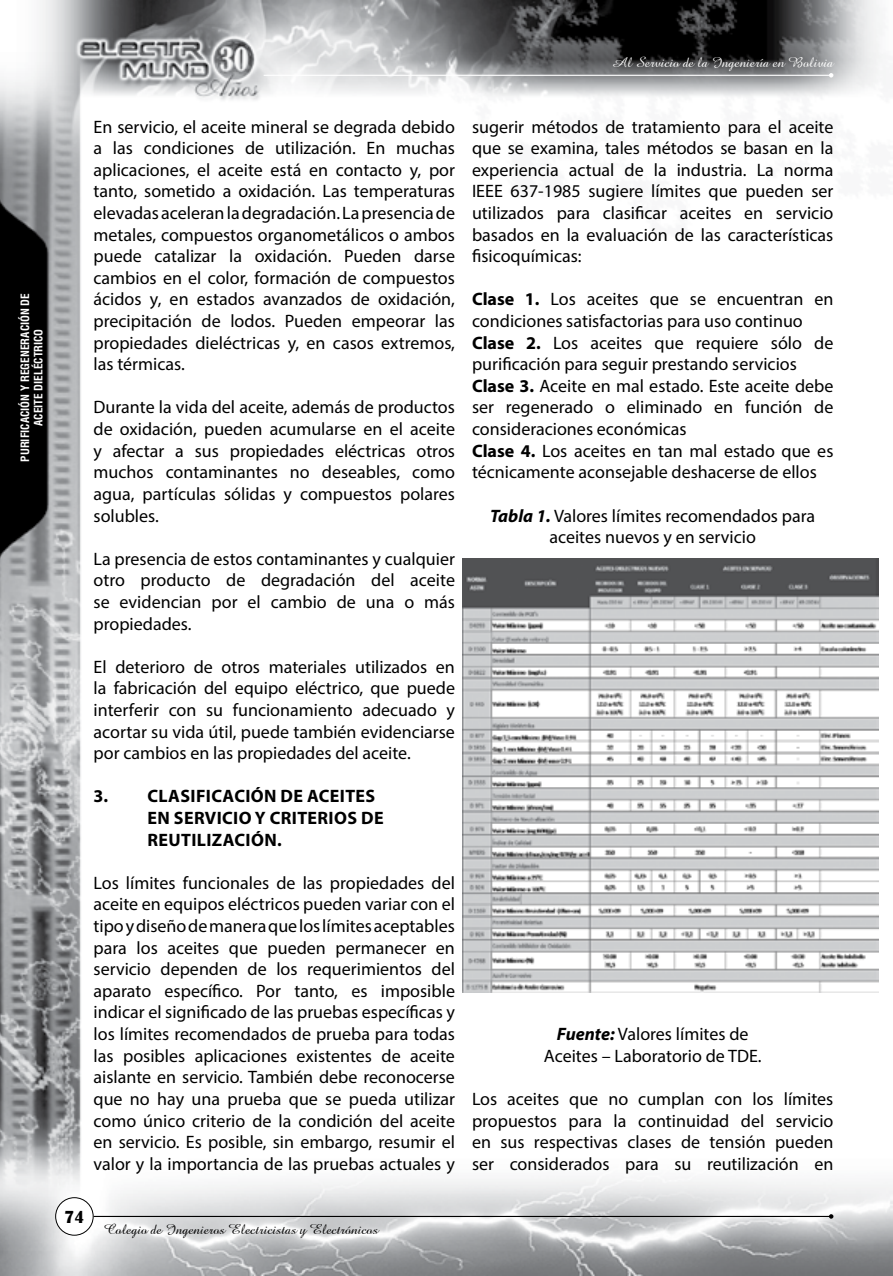
<style>
.page{position:relative;width:893px;height:1276px;background:#fff}
.page>*{position:absolute;margin:0;border:0;box-sizing:border-box;transform-origin:0 0}
.t1{font:18px/21.6px "Myriad Pro";color:#000;text-align:justify}
.t2{font:700 18px "Myriad Pro";letter-spacing:.02em;color:#000}
.t3{font:700 18px "Britannic";color:#000;scale:.9 1}
.t4{font:15px "Amaze Normal";color:#000}
.t5{font:15px "Amaze Normal";color:#fff}
.t6{font:700 condensed 11.25px/13.5px "Helvetica LT Std";color:#fff;text-align:center}
.s1{font-weight:700}
.s2{font-weight:700;font-style:italic}
</style>
<div class="page">
<img style="left:0;top:0;width:893px;height:1275px">
<hr style="left:264px;top:75px;width:567px;height:1px;background:#fff">
<svg style="left:829px;top:73px;width:4px;height:5px"></svg>
<hr style="left:94px;top:1216px;width:737px;height:1px;background:#000">
<svg style="left:829px;top:1214px;width:4px;height:4px"></svg>
<div style="left:56px;top:1197px;width:37px;height:38px;background:#fff;border-radius:50%"></div>
<div style="left:55px;top:1197px;width:39px;height:38px;border:1px solid #000;border-radius:50%"></div>
<img style="left:462px;top:558px;width:417px;height:434px">
<p class="t6" style="left:18px;top:461px;width:169px;rotate:-90deg">PURIFICACIÓN Y REGENERACIÓN DE<br>ACEITE DIELÉCTRICO</p>
<p class="t5" style="left:612px;top:52px;width:223px">Al Servicio de la Ingeniería en Bolivia</p>
<p class="t1" style="left:94px;top:115px;width:363px">En servicio, el aceite mineral se degrada debido a las condiciones de utilización. En muchas aplicaciones, el aceite está en contacto y, por tanto, sometido a oxidación. Las temperaturas elevadas aceleran la degradación. La presencia de metales, compuestos organometálicos o ambos puede catalizar la oxidación. Pueden darse cambios en el color, formación de compuestos ácidos y, en estados avanzados de oxidación, precipitación de lodos. Pueden empeorar las propiedades dieléctricas y, en casos extremos, las térmicas.</p>
<p class="t1" style="left:94px;top:396px;width:363px">Durante la vida del aceite, además de productos de oxidación, pueden acumularse en el aceite y afectar a sus propiedades eléctricas otros muchos contaminantes no deseables, como agua, partículas sólidas y compuestos polares solubles.</p>
<p class="t1" style="left:94px;top:547px;width:363px">La presencia de estos contaminantes y cualquier otro producto de degradación del aceite se evidencian por el cambio de una o más propiedades.</p>
<p class="t1" style="left:94px;top:655px;width:363px">El deterioro de otros materiales utilizados en la fabricación del equipo eléctrico, que puede interferir con su funcionamiento adecuado y acortar su vida útil, puede también evidenciarse por cambios en las propiedades del aceite.</p>
<p class="t2" style="left:94px;top:784px;width:76px">3. CLASIFICACIÓN</p>
<p class="t2" style="left:281px;top:784px;width:49px">DE ACEITES</p>
<p class="t2" style="left:148px;top:806px;width:47px">EN SERVICIO</p>
<p class="t2" style="left:255px;top:806px;width:37px">Y CRITERIOS</p>
<p class="t2" style="left:361px;top:806px;width:12px">DE</p>
<p class="t2" style="left:148px;top:828px;width:21px">REUTILI</p>
<p class="t2" style="left:212px;top:828px;width:15px">ZACIÓN</p>
<p class="t2" style="left:277px;top:828px;width:6px">.</p>
<p class="t1" style="left:94px;top:871px;width:363px">Los límites funcionales de las propiedades del aceite en equipos eléctricos pueden variar con el tipo y diseño de manera que los límites aceptables para los aceites que pueden permanecer en servicio dependen de los requerimientos del aparato específico. Por tanto, es imposible indicar el significado de las pruebas específicas y los límites recomendados de prueba para todas las posibles aplicaciones existentes de aceite aislante en servicio. También debe reconocerse que no hay una prueba que se pueda utilizar como único criterio de la condición del aceite en servicio. Es posible, sin embargo, resumir el valor y la importancia de las pruebas actuales y</p>
<p class="t3" style="left:65px;top:1206px;width:23px">74</p>
<p class="t4" style="left:104px;top:1219px;width:276px">Colegio de Ingenieros Electricistas y Electrónicos</p>
<p class="t1" style="left:472px;top:115px;width:363px">sugerir métodos de tratamiento para el aceite que se examina, tales métodos se basan en la experiencia actual de la industria. La norma IEEE 637-1985 sugiere límites que pueden ser utilizados para clasificar aceites en servicio basados en la evaluación de las características fisicoquímicas:</p>
<p class="t1" style="left:472px;top:288px;width:363px;text-align:left"><span class="s1">CLASE 1.</span> Los aceites que se encuentran en condiciones satisfactorias para uso continuo <span class="s1">CLASE 2.</span> Los aceites que requiere sólo de purificación para seguir prestando servicios <span class="s1">CLASE 3.</span> Aceite en mal estado. Este aceite debe ser regenerado o eliminado en función de consideraciones económicas<br><span class="s1">CLASE 4.</span> Los aceites en tan mal estado que es técnicamente aconsejable deshacerse de ellos</p>
<p class="t1" style="left:490px;top:504px;width:326px;text-align:center"><span class="s2">Tabla 1.</span> Valores límites recomendados para aceites nuevos y en servicio</p>
<p class="t1" style="left:544px;top:1023px;width:219px;text-align:center"><span class="s2">Fuente:</span> Valores límites de<br>Aceites – Laboratorio de TDE.</p>
<p class="t1" style="left:472px;top:1087px;width:363px">Los aceites que no cumplan con los límites propuestos para la continuidad del servicio en sus respectivas clases de tensión pueden ser considerados para su reutilización en</p>
</div>
